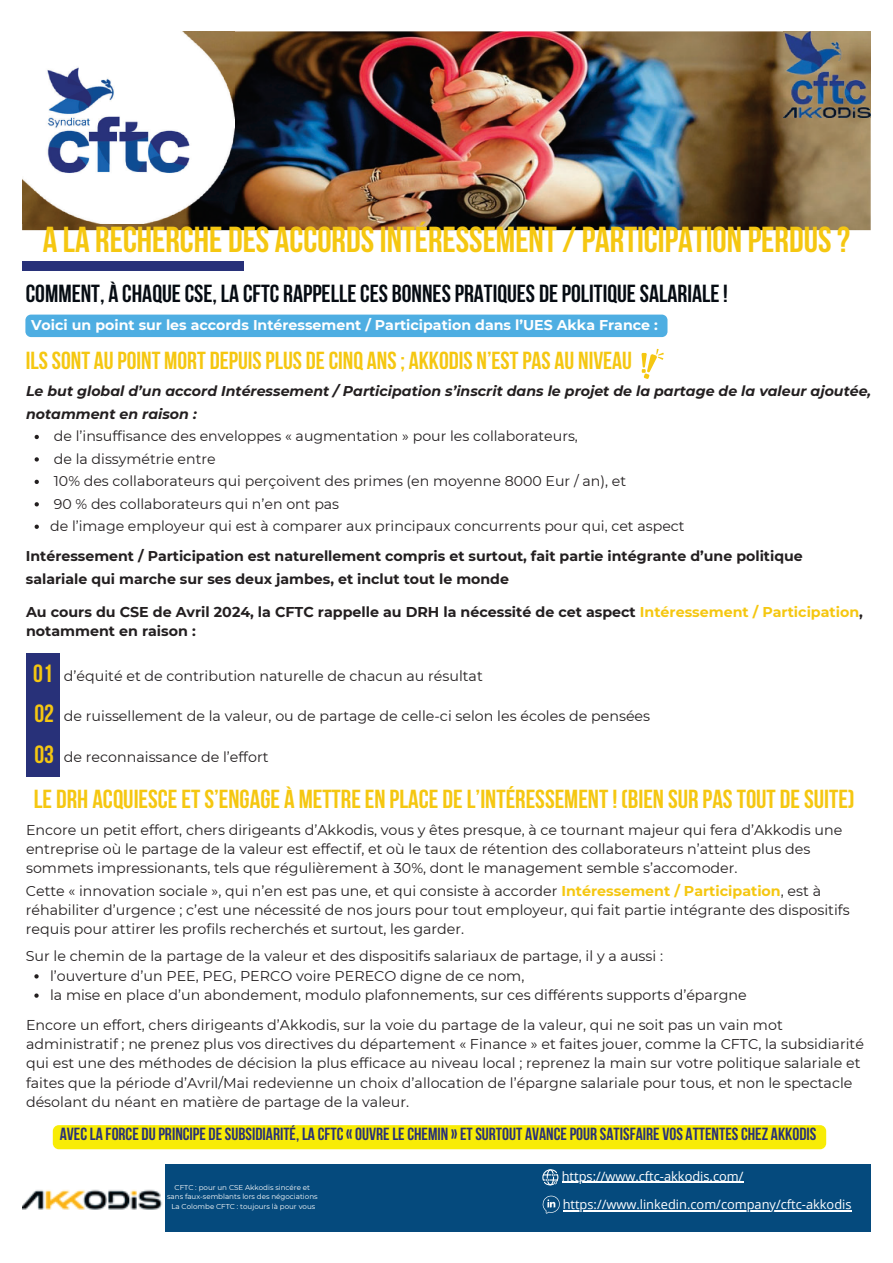
<style>
.page{position:relative;width:893px;height:1263px;background:#fff}
.page>*{position:absolute;margin:0;border:0;box-sizing:border-box;transform-origin:0 0}
.t1{font:700 36px "Bebas Neue";color:#f5c711}
.t2{font:700 25.95px "Bebas Neue";color:#f5c711}
.t3{font:700 24.75px/40.8px "Bebas Neue";color:#f5c711;text-align:justify}
.t4{font:700 24.6px "Bebas Neue";color:#060c13}
.t5{font:700 24.6px "Bebas Neue";color:#f5c711}
.t6{font:700 17.55px "Bebas Neue";color:#283179}
.t7{font:14.25px/19.2px "Montserrat";color:#231f20}
.t8{font:700 14.25px/19.2px "Montserrat";color:#231f20}
.t9{font:14.1px/22.5px "Montserrat";color:#231f20}
.t10{font:700 14.1px/22.5px "Montserrat";color:#231f20}
.t11{font:italic 700 14.1px/22.5px "Montserrat";color:#231f20}
.t12{font:700 14.1px "Montserrat";color:#fff}
.t13{font:12.9px/28px "Open Sans";color:#fff}
.t14{font:7.2px/9.4px "Montserrat";color:#fff;text-align:center}
.s1{color:#f5c711}
.s2{font-weight:700;color:#f5c711}
</style>
<div class="page">
<div style="left:22px;top:1164px;width:849px;height:68px;background:#054a7d"></div>
<div style="left:22px;top:261px;width:221px;height:10px;background:#283179"></div>
<svg style="left:542px;top:1169px;width:16px;height:16px"></svg>
<img style="left:22px;top:31px;width:849px;height:199px">
<img style="left:22px;top:31px;width:212px;height:193px">
<img style="left:783px;top:31px;width:87px;height:87px">
<img style="left:22px;top:1164px;width:143px;height:67px">
<svg style="left:542px;top:1196px;width:18px;height:18px"></svg>
<svg style="left:35px;top:435px;width:4px;height:4px"></svg>
<svg style="left:35px;top:457px;width:4px;height:5px"></svg>
<svg style="left:35px;top:480px;width:4px;height:4px"></svg>
<svg style="left:35px;top:502px;width:4px;height:4px"></svg>
<svg style="left:35px;top:525px;width:4px;height:4px"></svg>
<div style="left:25px;top:315px;width:642px;height:22px;background:#4eaee2"></div>
<hr style="left:562px;top:1182px;width:181px;height:1px;background:#fff">
<hr style="left:563px;top:1210px;width:288px;height:1px;background:#fff">
<svg style="left:641px;top:349px;width:23px;height:30px"></svg>
<div style="left:26px;top:653px;width:34px;height:124px;background:#283179"></div>
<svg style="left:34px;top:974px;width:5px;height:5px"></svg>
<svg style="left:34px;top:993px;width:5px;height:5px"></svg>
<div style="left:53px;top:1125px;width:773px;height:24px;background:#f8ec06;border-radius:6px"></div>
<h1 class="t1" style="left:43px;top:225px;width:809px">A LA RECHERCHE DES ACCORDS INTÉRESSEMENT / PARTICIPATION PERDUS ?</h1>
<h3 class="t4" style="left:26px;top:284px;width:703px">COMMENT, À CHAQUE CSE, LA CFTC RAPPELLE CES BONNES PRATIQUES DE POLITIQUE SALARIALE !</h3>
<p class="t12" style="left:31px;top:316px;width:628px">Voici un point sur les accords Intéressement / Participation dans l’UES Akka France :</p>
<h3 class="t5" style="left:26px;top:350px;width:607px">ILS SONT AU POINT MORT DEPUIS PLUS DE CINQ ANS ; AKKODIS N’EST PAS AU NIVEAU</h3>
<p class="t11" style="left:26px;top:380px;width:847px">Le but global d’un accord Intéressement / Participation s’inscrit dans le projet de la partage de la valeur ajoutée, notamment en raison :</p>
<p class="t9" style="left:50px;top:425px;width:636px">de l’insuffisance des enveloppes « augmentation » pour les collaborateurs,<br>de la dissymétrie entre<br>10% des collaborateurs qui perçoivent des primes (en moyenne 8000 Eur / an), et<br>90 % des collaborateurs qui n’en ont pas<br>de l’image employeur qui est à comparer aux principaux concurrents pour qui, cet aspect</p>
<p class="t10" style="left:26px;top:545px;width:778px">Intéressement / Participation est naturellement compris et surtout, fait partie intégrante d’une politique salariale qui marche sur ses deux jambes, et inclut tout le monde</p>
<p class="t8" style="left:26px;top:602px;width:838px">Au cours du CSE de Avril 2024, la CFTC rappelle au DRH la nécessité de cet aspect <span class="s1">Intéressement / Participation</span>, notamment en raison :</p>
<h3 class="t3" style="left:33px;top:655px;width:22px">01<br>02<br>03</h3>
<p class="t7" style="left:64px;top:666px;width:420px">d’équité et de contribution naturelle de chacun au résultat</p>
<p class="t7" style="left:64px;top:706px;width:588px">de ruissellement de la valeur, ou de partage de celle-ci selon les écoles de pensées</p>
<p class="t7" style="left:64px;top:747px;width:206px">de reconnaissance de l’effort</p>
<h2 class="t2" style="left:34px;top:788px;width:822px">LE DRH ACQUIESCE ET S’ENGAGE À METTRE EN PLACE DE L’INTÉRESSEMENT ! (BIEN SUR PAS TOUT DE SUITE)</h2>
<p class="t7" style="left:26px;top:820px;width:818px">Encore un petit effort, chers dirigeants d’Akkodis, vous y êtes presque, à ce tournant majeur qui fera d’Akkodis une entreprise où le partage de la valeur est effectif, et où le taux de rétention des collaborateurs n’atteint plus des sommets impressionants, tels que régulièrement à 30%, dont le management semble s’accomoder.</p>
<p class="t7" style="left:26px;top:881px;width:825px">Cette « innovation sociale », qui n’en est pas une, et qui consiste à accorder <span class="s2">Intéressement / Participation</span>, est à réhabiliter d’urgence ; c’est une nécessité de nos jours pour tout employeur, qui fait partie intégrante des dispositifs requis pour attirer les profils recherchés et surtout, les garder.</p>
<p class="t7" style="left:50px;top:947px;width:698px;text-indent:-24px">Sur le chemin de la partage de la valeur et des dispositifs salariaux de partage, il y a aussi :<br>l’ouverture d’un PEE, PEG, PERCO voire PERECO digne de ce nom,<br>la mise en place d’un abondement, modulo plafonnements, sur ces différents supports d’épargne</p>
<p class="t7" style="left:26px;top:1015px;width:839px">Encore un effort, chers dirigeants d’Akkodis, sur la voie du partage de la valeur, qui ne soit pas un vain mot administratif ; ne prenez plus vos directives du département « Finance » et faites jouer, comme la CFTC, la subsidiarité qui est une des méthodes de décision la plus efficace au niveau local ; reprenez la main sur votre politique salariale et faites que la période d’Avril/Mai redevienne un choix d’allocation de l’épargne salariale pour tous, et non le spectacle désolant du néant en matière de partage de la valeur.</p>
<p class="t6" style="left:60px;top:1127px;width:758px">AVEC LA FORCE DU PRINCIPE DE SUBSIDIARITÉ, LA CFTC « OUVRE LE CHEMIN » ET SURTOUT AVANCE POUR SATISFAIRE VOS ATTENTES CHEZ AKKODIS</p>
<p class="t14" style="left:167px;top:1182px;width:152px">CFTC : pour un CSE Akkodis sincére et sans faux-semblants lors des négociations<br>La Colombe CFTC : toujours là pour vous</p>
<p class="t13" style="left:562px;top:1162px;width:291px">https://www.cftc-akkodis.com/ https://www.linkedin.com/company/cftc-akkodis</p>
</div>
